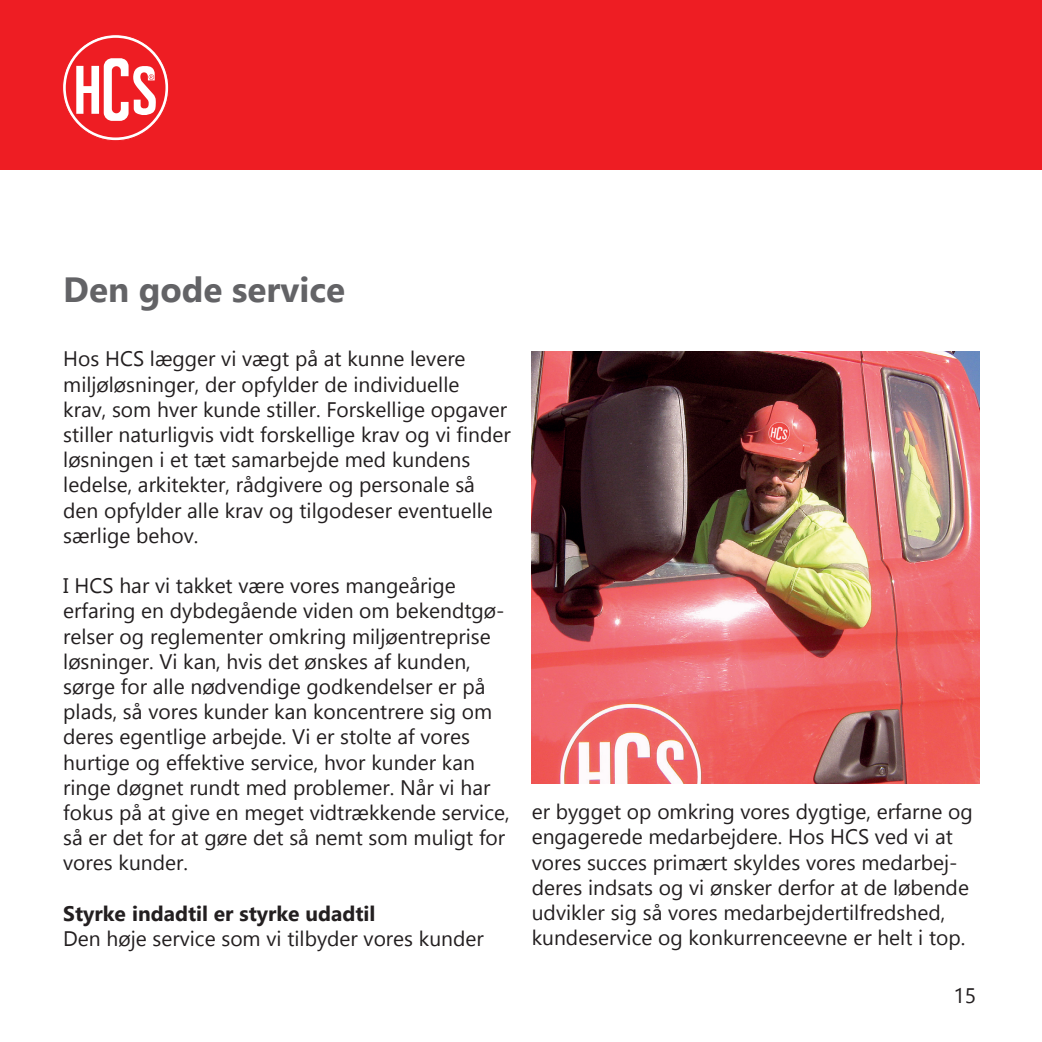
<style>
.page{position:relative;width:1042px;height:1042px;background:#fff}
.page>*{position:absolute;margin:0;border:0;box-sizing:border-box;transform-origin:0 0}
.t1{font:700 35px "Gadugi";color:#636366}
.t2{font:21px/25.2px "Gadugi";color:#231f20}
.t3{font:700 21px "Gadugi";color:#231f20}
</style>
<div class="page">
<div style="left:0;top:0;width:1042px;height:170px;background:#ee1d23"></div>
<svg style="left:63px;top:35px;width:106px;height:106px"></svg>
<img style="left:532px;top:351px;width:447px;height:433px">
<h1 class="t1" style="left:63px;top:269px;width:283px">Den gode service</h1>
<p class="t2" style="left:63px;top:346px;width:449px">Hos HCS lægger vi vægt på at kunne levere miljøløsninger, der opfylder de individuelle<br>krav, som hver kunde stiller. Forskellige opgaver stiller naturligvis vidt forskellige krav og vi finder løsningen i et tæt samarbejde med kundens ledelse, arkitekter, rådgivere og personale så den opfylder alle krav og tilgodeser eventuelle særlige behov.</p>
<p class="t2" style="left:63px;top:573px;width:448px">I HCS har vi takket være vores mangeårige erfaring en dybdegående viden om bekendtgø&shy;relser og reglementer omkring miljøentreprise løsninger. Vi kan, hvis det ønskes af kunden, sørge for alle nødvendige godkendelser er på plads, så vores kunder kan koncentrere sig om deres egentlige arbejde. Vi er stolte af vores hurtige og effektive service, hvor kunder kan ringe døgnet rundt med problemer. Når vi har fokus på at give en meget vidtrækkende service, så er det for at gøre det så nemt som muligt for vores kunder.</p>
<p class="t3" style="left:63px;top:901px;width:314px">Styrke indadtil er styrke udadtil</p>
<p class="t2" style="left:63px;top:926px;width:422px">Den høje service som vi tilbyder vores kunder</p>
<p class="t2" style="left:532px;top:799px;width:443px">er bygget op omkring vores dygtige, erfarne og engagerede medarbejdere. Hos HCS ved vi at vores succes primært skyldes vores medarbej&shy;deres indsats og vi ønsker derfor at de løbende udvikler sig så vores medarbejdertilfredshed, kundeservice og konkurrenceevne er helt i top.</p>
<p class="t2" style="left:953px;top:982px;width:24px">15</p>
</div>
